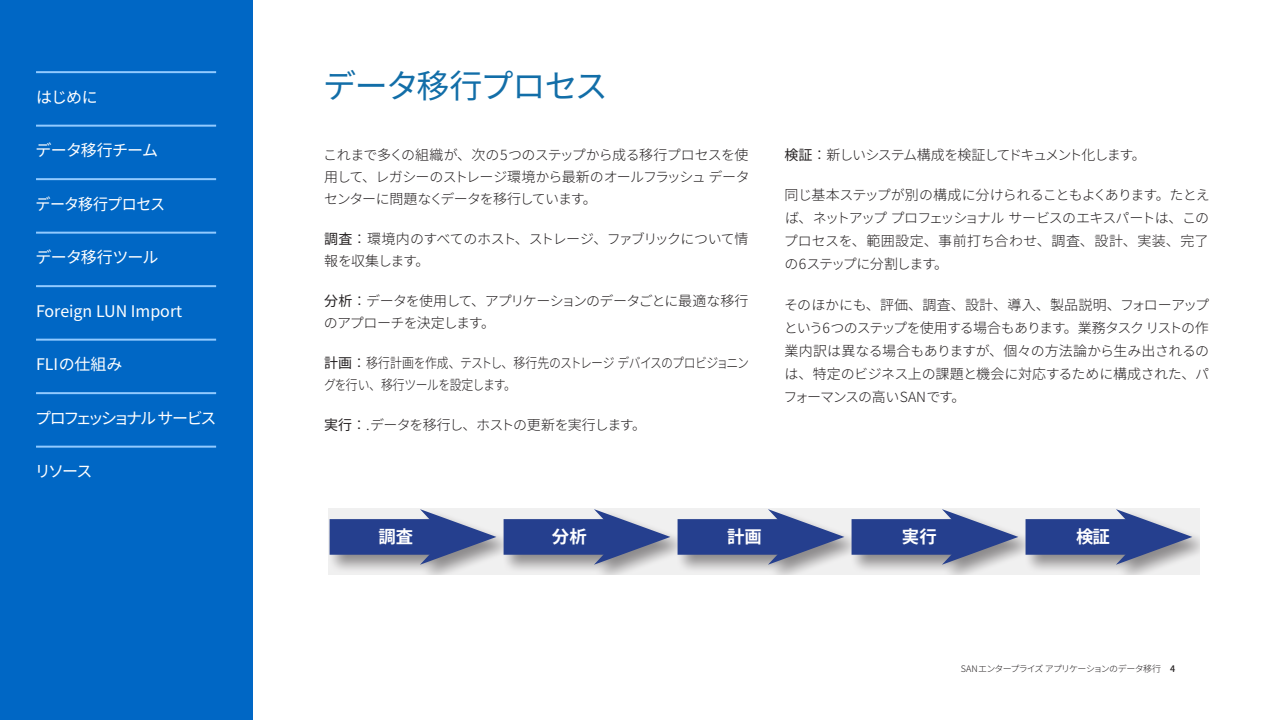
<style>
.page{position:relative;width:1281px;height:720px;background:#fff}
.page>*{position:absolute;margin:0;border:0;box-sizing:border-box;transform-origin:0 0}
.t1{font:33px "Noto Sans CJ Kjp";letter-spacing:-.045em;color:#126ea8}
.t2{font:700 17.4px "Noto Sans CJ Kjp";color:#fff}
.t3{font:16px "Noto Sans CJ Kjp";letter-spacing:-.04em;color:#fff}
.t4{font:16px "Noto Sans CJ Kjp";color:#fff}
.t5{font:16px "Noto Sans CJ Kjp";letter-spacing:-.155em;color:#fff}
.t6{font:16px "Noto Sans CJ Kjp";letter-spacing:-.04em;color:#fff;scale:.94 1}
.t7{font:300 14px/23px "Noto Sans CJ Kjp";letter-spacing:-.055em;color:#231f20;text-align:justify}
.t8{font:300 14px "Noto Sans CJ Kjp";letter-spacing:-.095em;color:#231f20}
.t9{font:300 9px "Noto Sans CJ Kjp";letter-spacing:-.08em;color:#231f20}
.s1{font-weight:400}
.s2{font-weight:500}
</style>
<div class="page">
<div style="left:0;top:0;width:252px;height:720px;background:#0067c5"></div>
<hr style="left:36px;top:71px;width:180px;height:2px;background:#92caff">
<hr style="left:36px;top:125px;width:180px;height:2px;background:#92caff">
<hr style="left:36px;top:178px;width:180px;height:2px;background:#92caff">
<hr style="left:36px;top:232px;width:180px;height:2px;background:#92caff">
<hr style="left:36px;top:285px;width:180px;height:2px;background:#92caff">
<hr style="left:36px;top:339px;width:180px;height:2px;background:#92caff">
<hr style="left:36px;top:392px;width:180px;height:2px;background:#92caff">
<hr style="left:36px;top:446px;width:180px;height:2px;background:#92caff">
<svg style="left:328px;top:509px;width:871px;height:65px;fill:#ebebeb"></svg>
<div style="left:329px;top:519px;width:117px;height:36px;background:#253f8e"></div>
<svg style="left:420px;top:509px;width:76px;height:56px"></svg>
<div style="left:503px;top:519px;width:117px;height:36px;background:#253f8e"></div>
<svg style="left:594px;top:509px;width:76px;height:56px"></svg>
<div style="left:677px;top:519px;width:117px;height:36px;background:#253f8e"></div>
<svg style="left:767px;top:509px;width:77px;height:56px"></svg>
<div style="left:851px;top:519px;width:116px;height:36px;background:#253f8e"></div>
<svg style="left:941px;top:509px;width:77px;height:56px"></svg>
<div style="left:1025px;top:519px;width:116px;height:36px;background:#253f8e"></div>
<svg style="left:1115px;top:509px;width:77px;height:56px"></svg>
<p class="t3" style="left:36px;top:88px;width:63px">はじめに</p>
<p class="t3" style="left:36px;top:141px;width:124px">データ移行チーム</p>
<p class="t6" style="left:36px;top:195px;width:139px">データ移行プロセス</p>
<p class="t3" style="left:36px;top:248px;width:124px">データ移行ツール</p>
<p class="t4" style="left:36px;top:302px;width:148px">Foreign LUN Import</p>
<p class="t4" style="left:36px;top:355px;width:88px">FLIの仕組み</p>
<p class="t5" style="left:35px;top:409px;width:183px">プロフェッショナル サービス</p>
<p class="t3" style="left:35px;top:462px;width:59px">リソース</p>
<h1 class="t1" style="left:323px;top:68px;width:286px">データ移行プロセス</h1>
<p class="t7" style="left:323px;top:144px;width:428px;line-height:22px">これまで多くの組織が、次の5つのステップから成る移行プロセスを使用して、レガシーのストレージ環境から最新のオールフラッシュ データセンターに問題なくデータを移行しています。</p>
<p class="t7" style="left:324px;top:228px;width:426px;line-height:22px"><span class="s1">調査</span>：環境内のすべてのホスト、ストレージ、ファブリックについて情報を収集します。</p>
<p class="t7" style="left:324px;top:290px;width:426px;line-height:22px"><span class="s1">分析</span>：データを使用して、アプリケーションのデータごとに最適な移行のアプローチを決定します。</p>
<p class="t7" style="left:324px;top:352px;width:426px;line-height:22px"><span class="s1">計画</span>：移行計画を作成、テストし、移行先のストレージ デバイスのプロビジョニングを行い、移行ツールを設定します。</p>
<p class="t7" style="left:324px;top:413px;width:323px"><span class="s1">実行</span>：.データを移行し、ホストの更新を実行します。</p>
<p class="t8" style="left:784px;top:147px;width:362px"><span class="s1">検証</span>：新しいシステム構成を検証してドキュメント化します。</p>
<p class="t7" style="left:783px;top:183px;width:427px">同じ基本ステップが別の構成に分けられることもよくあります。たとえば、ネットアップ プロフェッショナル サービスのエキスパートは、このプロセスを、範囲設定、事前打ち合わせ、調査、設計、実装、完了の6ステップに分割します。</p>
<p class="t7" style="left:783px;top:293px;width:427px">そのほかにも、評価、調査、設計、導入、製品説明、フォローアップという6つのステップを使用する場合もあります。業務タスク リストの作業内訳は異なる場合もありますが、個々の方法論から生み出されるのは、特定のビジネス上の課題と機会に対応するために構成された、パフォーマンスの高いSANです。</p>
<p class="t2" style="left:378px;top:526px;width:36px">調査</p>
<p class="t2" style="left:552px;top:526px;width:36px">分析</p>
<p class="t2" style="left:727px;top:526px;width:36px">計画</p>
<p class="t2" style="left:901px;top:526px;width:36px">実行</p>
<p class="t2" style="left:1075px;top:526px;width:35px">検証</p>
<p class="t9" style="left:960px;top:664px;width:216px">SANエンタープライズ アプリケーションのデータ移行 <span class="s2">4</span></p>
</div>
